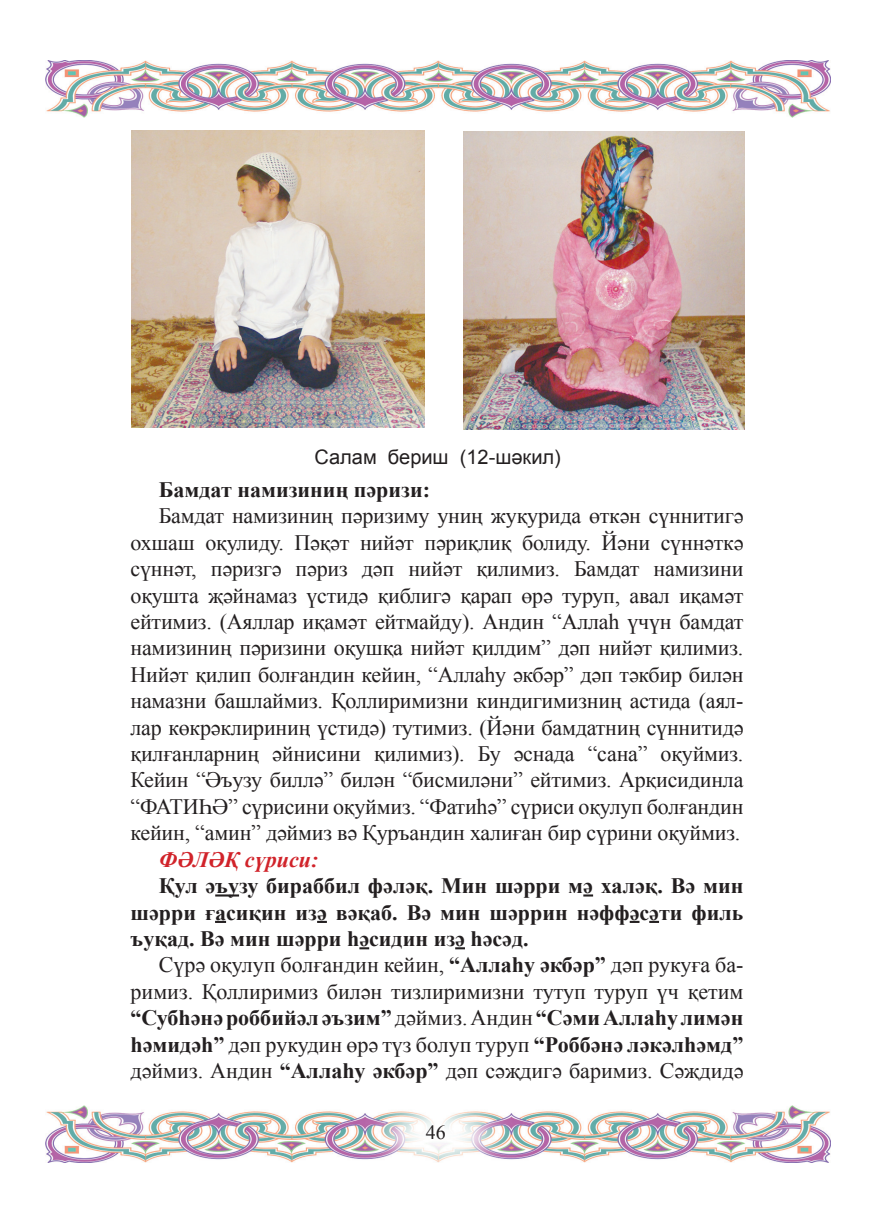
<style>
.page{position:relative;width:874px;height:1225px;background:#fff}
.page>*{position:absolute;margin:0;border:0;box-sizing:border-box;transform-origin:0 0}
.t1{font:22px/26.4px "Times New Roman";letter-spacing:-.01em;color:#231f20;text-align:justify}
.t2{font:700 22px/26.4px "Times New Roman";color:#231f20;text-align:justify}
.t3{font:italic 700 22px "Times New Roman";color:#d1232a}
.t4{font:20px "Arial";color:#231f20}
.t5{font:20px "Times New Roman";color:#231f20}
.s1{font-weight:700}
</style>
<div class="page">
<img style="left:45px;top:1105px;width:784px;height:57px">
<img style="left:45px;top:61px;width:784px;height:57px">
<hr style="left:215px;top:894px;width:24px;height:2px;background:#231f20">
<svg style="left:583px;top:894px;width:9px;height:2px"></svg>
<svg style="left:215px;top:921px;width:11px;height:2px"></svg>
<svg style="left:317px;top:921px;width:10px;height:2px"></svg>
<svg style="left:629px;top:921px;width:10px;height:2px"></svg>
<svg style="left:649px;top:921px;width:9px;height:2px"></svg>
<svg style="left:359px;top:947px;width:10px;height:2px"></svg>
<svg style="left:455px;top:947px;width:9px;height:2px"></svg>
<img style="left:463px;top:131px;width:280px;height:298px">
<img style="left:131px;top:130px;width:293px;height:297px">
<p class="t4" style="left:314px;top:443px;width:248px">Салам бериш (12-шәкил)</p>
<p class="t2" style="left:159px;top:476px;width:272px">Бамдат намизиниң пәризи:</p>
<p class="t1" style="left:130px;top:502px;width:614px;text-indent:28px">Бамдат намизиниң пәризиму униң жуқурида өткән сүннитигә охшаш оқулиду. Пәқәт нийәт пәриқлиқ болиду. Йәни сүннәткә сүннәт, пәризгә пәриз дәп нийәт қилимиз. Бамдат намизини оқушта җәйнамаз үстидә қиблигә қарап өрә туруп, авал иқамәт ейтимиз. (Аяллар иқамәт ейтмайду). Андин “Аллаһ үчүн бамдат намизиниң пәризини оқушқа нийәт қилдим” дәп нийәт қилимиз.<br>Нийәт қилип болғандин кейин, “Аллаһу әкбәр” дәп тәкбир билән намазни башлаймиз. Қоллиримизни киндигимизниң астида (аял&shy;лар көкрәклириниң үстидә) тутимиз. (Йәни бамдатниң сүннитидә қилғанларниң әйнисини қилимиз). Бу әснада “сана” оқуймиз.<br>Кейин “Әъузу биллә” билән “бисмиләни” ейтимиз. Арқисидинла “Фатиһә</p>
<p class="t1" style="left:130px;top:793px;width:614px;text-align:right">” сүрисини оқуймиз. “Фатиһә” сүриси оқулуп болғандин<br>кейин, “амин” дәймиз вә Қуръандин халиған бир сүрини оқуймиз.</p>
<p class="t3" style="left:159px;top:844px;width:161px">Фәләқ сүриси:</p>
<p class="t2" style="left:130px;top:872px;width:614px;text-indent:28px">Қул әъузу бираббил фәләқ. Мин шәрри мә халәқ. Вә мин шәрри ғасиқин изә вәқаб. Вә мин шәррин нәффәсәти филь ъуқад. Вә мин шәрри һәсидин изә һәсәд.</p>
<p class="t1" style="left:130px;top:951px;width:614px;text-indent:28px">Сүрә оқулуп болғандин кейин, <span class="s1">“Аллаһу әкбәр”</span> дәп рукуға ба&shy;римиз. Қоллиримиз билән тизлиримизни тутуп туруп үч қетим <span class="s1">“Субһәнә роббийәл әъзим”</span> дәймиз. Андин <span class="s1">“Сәми Аллаһу лимән һәмидәһ”</span> дәп рукудин өрә түз болуп туруп <span class="s1">“Роббәнә ләкәлһәмд” </span>дәймиз. Андин <span class="s1">“Аллаһу әкбәр”</span> дәп сәҗдигә баримиз. Сәҗдидә</p>
<p class="t5" style="left:425px;top:1118px;width:21px">46</p>
</div>
